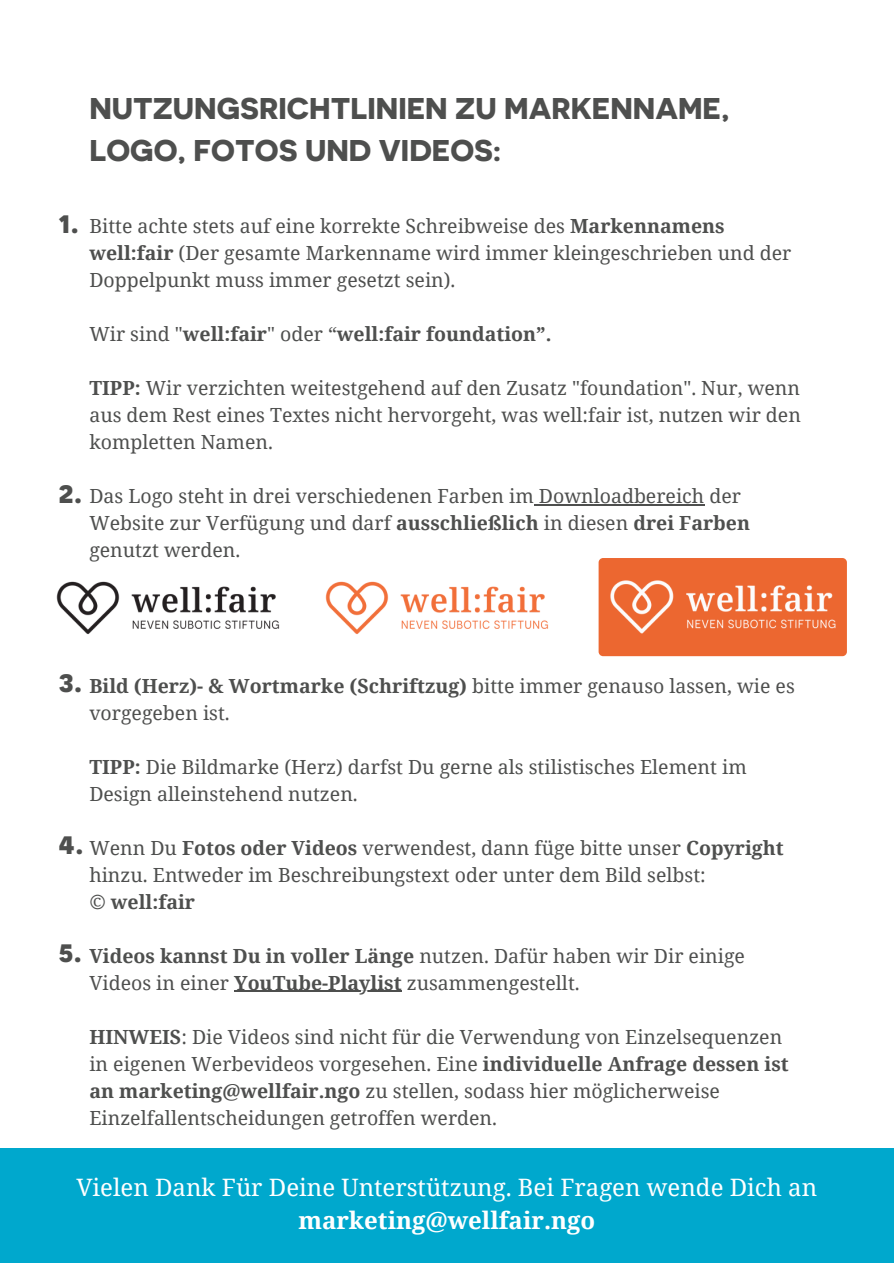
<style>
.page{position:relative;width:894px;height:1264px;background:#fff}
.page>*{position:absolute;margin:0;border:0;box-sizing:border-box;transform-origin:0 0}
.t1{font:700 31.5px "Novecentosans";color:#4e4f4e}
.t2{font:700 30px/41.7px "Novecentosanswide";color:#4e4f4e}
.t3{font:24px "Noto Serif";color:#fff}
.t4{font:700 24px "Noto Serif";color:#fff}
.t5{font:19.5px/27px "Noto Serif";color:#4e4f4e}
.t6{font:700 19.5px "Noto Serif";color:#4e4f4e}
.s1{font-weight:700}
.s2{font-weight:400}
</style>
<div class="page">
<hr style="left:533px;top:504px;width:171px;height:1px;background:#4e4f4e">
<hr style="left:234px;top:990px;width:167px;height:1px;background:#4e4f4e">
<div style="left:0;top:1148px;width:893px;height:115px;background:#00a8cd"></div>
<img style="left:56px;top:581px;width:224px;height:53px">
<img style="left:325px;top:581px;width:224px;height:53px">
<img style="left:598px;top:558px;width:249px;height:99px">
<p class="t2" style="left:89px;top:85px;width:641px">NUTZUNGSRICHTLINIEN ZU MARKENNAME,<br>LOGO, FOTOS UND VIDEOS:</p>
<p class="t1" style="left:59px;top:200px;width:22px">1.</p>
<h2 class="t1" style="left:59px;top:471px;width:25px">2.</h2>
<h1 class="t5" style="left:89px;top:212px;width:703px">Bitte achte stets auf eine korrekte Schreibweise des <span class="s1">Markennamens well:fair</span> (Der gesamte Markenname wird immer kleingeschrieben und der<br>Doppelpunkt muss immer gesetzt sein).</h1>
<h2 class="t6" style="left:89px;top:320px;width:463px"><span class="s2">Wir sind "</span>well:fair<span class="s2">" oder “</span>well:fair foundation”.</h2>
<p class="t5" style="left:89px;top:374px;width:713px;text-align:justify"><span class="s1">TIPP:</span> Wir verzichten weitestgehend auf den Zusatz "foundation". Nur, wenn aus dem Rest eines Textes nicht hervorgeht, was well:fair ist, nutzen wir den kompletten Namen.</p>
<p class="t5" style="left:89px;top:482px;width:662px">Das Logo steht in drei verschiedenen Farben im Downloadbereich der<br>Website zur Verfügung und darf <span class="s1">ausschließlich</span> in diesen <span class="s1">drei Farben </span>genutzt werden.</p>
<h2 class="t1" style="left:59px;top:660px;width:25px">3.</h2>
<p class="t5" style="left:89px;top:671px;width:706px"><span class="s1">Bild (Herz)- &amp; Wortmarke (Schriftzug)</span> bitte immer genauso lassen, wie es vorgegeben ist.</p>
<p class="t5" style="left:89px;top:752px;width:658px"><span class="s1">TIPP:</span> Die Bildmarke (Herz) darfst Du gerne als stilistisches Element im<br>Design alleinstehend nutzen.</p>
<p class="t5" style="left:89px;top:833px;width:695px">Wenn Du <span class="s1">Fotos oder Videos</span> verwendest, dann füge bitte unser <span class="s1">Copyright </span>hinzu. Entweder im Beschreibungstext oder unter dem Bild selbst:</p>
<p class="t6" style="left:89px;top:887px;width:107px">© well:fair</p>
<p class="t5" style="left:89px;top:941px;width:657px"><span class="s1">Videos kannst Du in voller Länge</span> nutzen. Dafür haben wir Dir einige<br>Videos in einer <span class="s1">YouTube-Playlist</span> zusammengestellt.</p>
<p class="t5" style="left:89px;top:1022px;width:700px"><span class="s1">HINWEIS</span>: Die Videos sind nicht für die Verwendung von Einzelsequenzen in eigenen Werbevideos vorgesehen. Eine <span class="s1">individuelle Anfrage dessen ist</span></p>
<p class="t5" style="left:89px;top:1076px;width:632px"><span class="s1">an marketing@wellfair.ngo</span> zu stellen, sodass hier möglicherweise<br>Einzelfallentscheidungen getroffen werden.</p>
<h2 class="t1" style="left:59px;top:821px;width:27px">4.</h2>
<h3 class="t1" style="left:59px;top:930px;width:25px">5.</h3>
<p class="t3" style="left:76px;top:1170px;width:742px">Vielen Dank Für Deine Unterstützung. Bei Fragen wende Dich an</p>
<p class="t4" style="left:298px;top:1203px;width:298px">marketing@wellfair.ngo</p>
</div>
